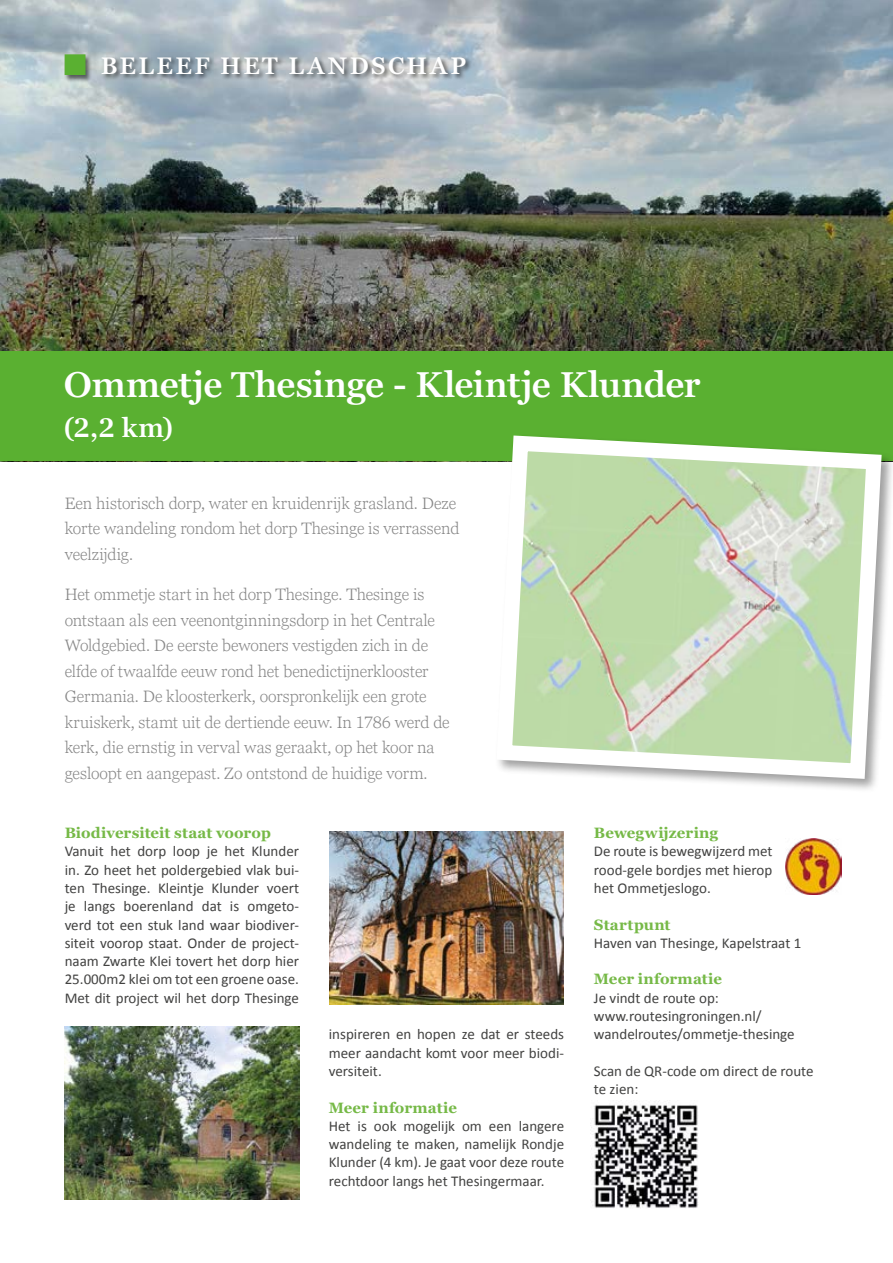
<style>
.page{position:relative;width:893px;height:1263px;background:#fff}
.page>*{position:absolute;margin:0;border:0;box-sizing:border-box;transform-origin:0 0}
.t1{font:600 36px "Georgia Pro";letter-spacing:-.01em;color:#fff}
.t2{font:600 27px "Georgia Pro";color:#fff}
.t3{font:600 24px "Georgia Pro";letter-spacing:.1em;color:#fff}
.t4{font:300 16.5px/25.5px "Georgia Pro";letter-spacing:-.005em;color:#878787}
.t5{font:15px/18.3px "Calibri";color:#424241;text-align:justify}
.t6{font:700 15px "Georgia Pro";letter-spacing:.005em;color:#76b947}
.s1{color:#5ab031}
</style>
<div class="page">
<img style="left:0;top:0;width:893px;height:351px">
<div style="left:0;top:351px;width:893px;height:110px;background:#5ab031"></div>
<div style="left:495px;top:434px;width:398px;height:359px;background:#000;opacity:.38"></div>
<svg style="left:489px;top:434px;width:400px;height:353px"></svg>
<div style="left:64px;top:54px;width:408px;height:28px;background:#000;opacity:.57"></div>
<img style="left:591px;top:1101px;width:107px;height:107px">
<img style="left:65px;top:1026px;width:234px;height:173px">
<img style="left:329px;top:832px;width:235px;height:172px">
<img style="left:786px;top:839px;width:56px;height:56px">
<h3 class="t3" style="left:64px;top:52px;width:404px"><span class="s1">■</span> BELEEF HET LANDSCHAP</h3>
<h1 class="t1" style="left:64px;top:364px;width:638px">Ommetje Thesinge - Kleintje Klunder</h1>
<h2 class="t2" style="left:64px;top:413px;width:111px">(2,2 km)</h2>
<p class="t4" style="left:65px;top:491px;width:396px">Een historisch dorp, water en kruidenrijk grasland. Deze korte wandeling rondom het dorp Thesinge is verrassend veelzijdig.</p>
<p class="t4" style="left:65px;top:582px;width:386px">Het ommetje start in het dorp Thesinge. Thesinge is ontstaan als een veenontginningsdorp in het Centrale Woldgebied. De eerste bewoners vestigden zich in de elfde of twaalfde eeuw rond het benedictijnerklooster Germania. De kloosterkerk, oorspronkelijk een grote kruiskerk, stamt uit de dertiende eeuw. In 1786 werd de kerk, die ernstig in verval was geraakt, op het koor na gesloopt en aangepast. Zo ontstond de huidige vorm.</p>
<p class="t6" style="left:65px;top:824px;width:208px">Biodiversiteit staat voorop</p>
<p class="t5" style="left:65px;top:842px;width:236px">Vanuit het dorp loop je het Klunder in. Zo heet het poldergebied vlak bui&shy;ten Thesinge. Kleintje Klunder voert je langs boerenland dat is omgeto&shy;verd tot een stuk land waar biodiver&shy;siteit voorop staat. Onder de project&shy;naam Zwarte Klei tovert het dorp hier 25.000m2 klei om tot een groene oase.<br>Met dit project wil het dorp Thesinge</p>
<p class="t5" style="left:329px;top:1025px;width:237px">inspireren en hopen ze dat er steeds meer aandacht komt voor meer biodi&shy;versiteit.</p>
<p class="t6" style="left:329px;top:1099px;width:130px">Meer informatie</p>
<p class="t5" style="left:329px;top:1116px;width:237px">Het is ook mogelijk om een langere wandeling te maken, namelijk Rondje Klunder (4 km). Je gaat voor deze route rechtdoor langs het Thesingermaar.</p>
<p class="t6" style="left:594px;top:824px;width:126px">Bewegwijzering</p>
<p class="t5" style="left:594px;top:842px;width:180px">De route is bewegwijzerd met rood-gele bordjes met hierop het Ommetjeslogo.</p>
<p class="t6" style="left:594px;top:916px;width:78px">Startpunt</p>
<p class="t5" style="left:594px;top:933px;width:209px">Haven van Thesinge, Kapelstraat 1</p>
<p class="t6" style="left:594px;top:971px;width:130px">Meer informatie</p>
<p class="t5" style="left:594px;top:988px;width:202px;text-align:left">Je vindt de route op: www.routesingroningen.nl/ wandelroutes/ommetje-thesinge</p>
<p class="t5" style="left:594px;top:1061px;width:221px">Scan de QR-code om direct de route te zien:</p>
</div>
